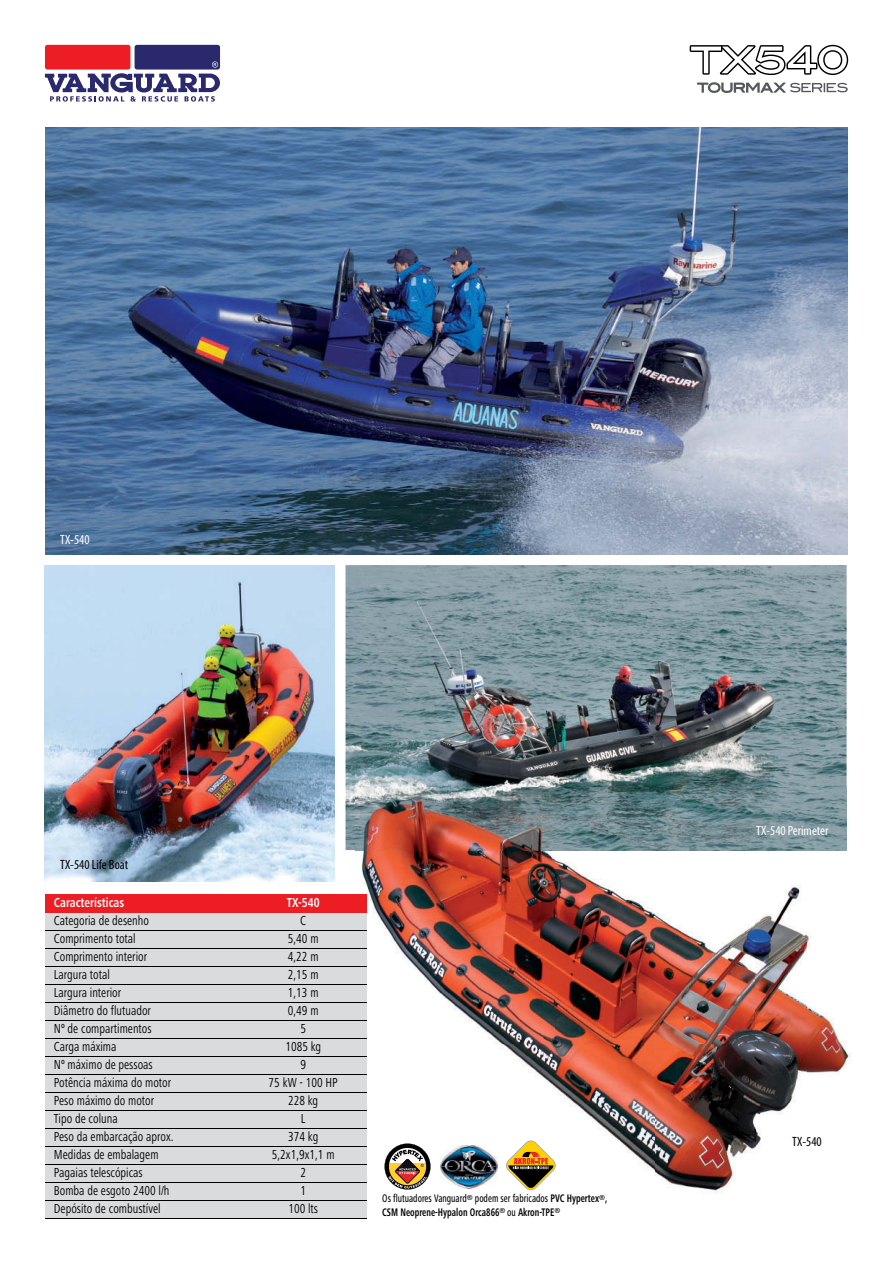
<style>
.page{position:relative;width:893px;height:1263px;background:#fff}
.page>*{position:absolute;margin:0;border:0;box-sizing:border-box;transform-origin:0 0}
.t1{font:condensed 13.5px/18px "Frutiger Next LT";color:#000;text-align:center;scale:.9 1}
.t2{font:700 condensed 13.5px "Frutiger Next LT";color:#fff;scale:.9 1}
.t3{font:condensed 13.5px "Myriad Pro";color:#fff}
.t4{font:condensed 13.5px "Myriad Pro";color:#000}
.t5{font:700 condensed 11.4px/13.6px "Frutiger Next LT";color:#000;scale:.8 1}
.s1{font-weight:500}
</style>
<div class="page">
<img style="left:345px;top:565px;width:502px;height:285px">
<div style="left:45px;top:45px;width:85px;height:25px;background:#ed1d24;border-radius:3px"></div>
<div style="left:135px;top:45px;width:85px;height:25px;background:#2b296d;border-radius:3px"></div>
<svg style="left:45px;top:61px;width:175px;height:41px"></svg>
<img style="left:806px;top:850px;width:46px;height:224px">
<img style="left:356px;top:850px;width:450px;height:344px">
<img style="left:356px;top:788px;width:491px;height:62px">
<svg style="left:697px;top:82px;width:151px;height:11px"></svg>
<svg style="left:690px;top:45px;width:158px;height:30px"></svg>
<img style="left:46px;top:128px;width:802px;height:426px">
<img style="left:44px;top:565px;width:291px;height:316px">
<div style="left:45px;top:913px;width:322px;height:305px;background:#dadbdc"></div>
<div style="left:45px;top:894px;width:322px;height:19px;background:#ed1d24"></div>
<hr style="left:45px;top:930px;width:322px;height:1px;background:#000">
<hr style="left:45px;top:948px;width:322px;height:1px;background:#000">
<hr style="left:45px;top:966px;width:322px;height:1px;background:#000">
<hr style="left:45px;top:984px;width:322px;height:1px;background:#000">
<hr style="left:45px;top:1002px;width:322px;height:1px;background:#000">
<hr style="left:45px;top:1020px;width:322px;height:1px;background:#000">
<hr style="left:45px;top:1038px;width:322px;height:1px;background:#000">
<hr style="left:45px;top:1056px;width:322px;height:1px;background:#000">
<hr style="left:45px;top:1074px;width:322px;height:1px;background:#000">
<hr style="left:45px;top:1092px;width:322px;height:1px;background:#000">
<hr style="left:45px;top:1110px;width:322px;height:1px;background:#000">
<hr style="left:45px;top:1128px;width:322px;height:1px;background:#000">
<hr style="left:45px;top:1146px;width:322px;height:1px;background:#000">
<hr style="left:45px;top:1164px;width:322px;height:1px;background:#000">
<hr style="left:45px;top:1182px;width:322px;height:1px;background:#000">
<hr style="left:45px;top:1200px;width:322px;height:1px;background:#000">
<hr style="left:45px;top:1218px;width:322px;height:1px;background:#000">
<svg style="left:384px;top:1143px;width:47px;height:46px"></svg>
<img style="left:441px;top:1145px;width:57px;height:43px">
<img style="left:506px;top:1140px;width:50px;height:50px">
<svg style="left:506px;top:1141px;width:49px;height:49px"></svg>
<p class="t3" style="left:60px;top:532px;width:31px">TX-540</p>
<p class="t4" style="left:60px;top:856px;width:69px">TX-540 Life Boat</p>
<p class="t2" style="left:54px;top:895px;width:80px">Características</p>
<p class="t1" style="left:54px;top:912px;width:134px;text-align:left">Categoria de desenho<br>Comprimento total<br>Comprimento interior<br>Largura total<br>Largura interior<br>Diâmetro do flutuador<br>Nº de compartimentos<br>Carga máxima<br>Nº máximo de pessoas<br>Potência máxima do motor<br>Peso máximo do motor<br>Tipo de coluna<br>Peso da embarcação aprox.<br>Medidas de embalagem<br>Pagaias telescópicas<br>Bomba de esgoto 2400 l/h<br>Depósito de combustível</p>
<p class="t2" style="left:287px;top:895px;width:38px">TX-540</p>
<p class="t1" style="left:269px;top:912px;width:78px">C<br>5,40 m<br>4,22 m<br>2,15 m<br>1,13 m<br>0,49 m<br>5<br>1085 kg<br>9<br>75 kW - 100 HP<br>228 kg<br>L<br>374 kg<br>5,2x1,9x1,1 m<br>2<br>1<br>100 lts</p>
<p class="t5" style="left:382px;top:1191px;width:283px"><span class="s1">Os flutuadores Vanguard</span><sup>®</sup> <span class="s1">podem ser fabricados</span> PVC Hypertex<sup>®</sup>,<br>CSM Neoprene-Hypalon Orca866<sup>®</sup> <span class="s1">ou</span> Akron-TPE<sup>®</sup></p>
<p class="t3" style="left:756px;top:823px;width:74px">TX-540 Perimeter</p>
<p class="t4" style="left:792px;top:1133px;width:31px">TX-540</p>
</div>
